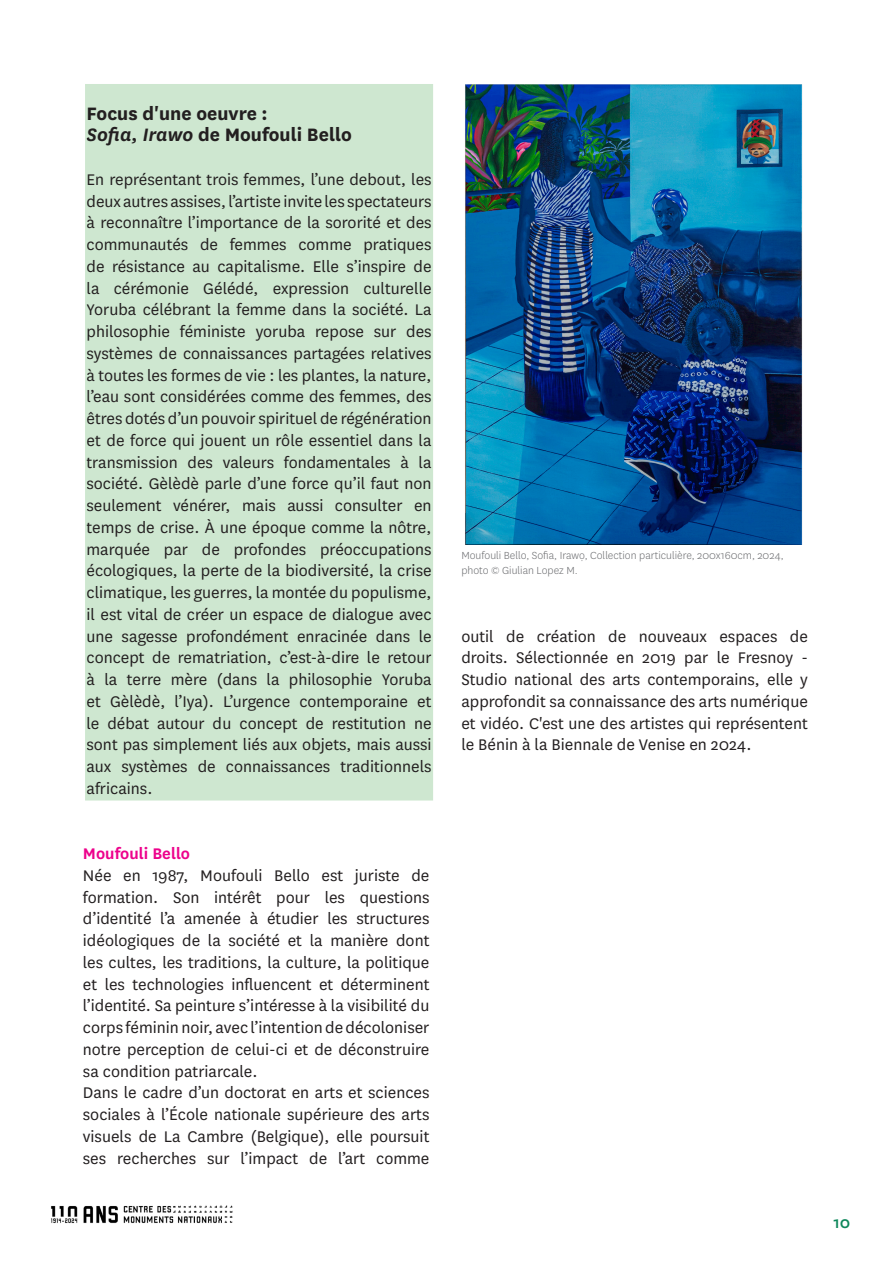
<style>
.page{position:relative;width:893px;height:1263px;background:#fff}
.page>*{position:absolute;margin:0;border:0;box-sizing:border-box;transform-origin:0 0}
.TEXTE_COURANT{font:700 21px "National";color:#231f20}
.TEXTE_COURANT-2{font:18px/21.8px "National";color:#231f20;text-align:justify}
.TEXTE_COURANT-3{font:600 18px "National";color:#ed028c}
.t1{font:500 18px "National";color:#0e875b}
.LÉGENDES{font:300 12px/15px "National";color:#6c6d70}
.s1{font-weight:600;font-style:italic}
</style>
<div class="page">
<img style="left:51px;top:1205px;width:182px;height:18px">
<div style="left:86px;top:85px;width:346px;height:715px;background:#cee7d0"></div>
<div style="left:85px;top:84px;width:348px;height:716px;border:2px solid #cee7d0"></div>
<img style="left:465px;top:84px;width:337px;height:461px">
<p class="TEXTE_COURANT" style="left:87px;top:98px;width:183px">Focus d'une oeuvre :</p>
<p class="TEXTE_COURANT" style="left:87px;top:120px;width:267px"><span class="s1">Sofia, Irawo</span> de Moufouli Bello</p>
<p class="TEXTE_COURANT-2" style="left:87px;top:168px;width:347px">En représentant trois femmes, l’une debout, les deux autres assises, l’artiste invite les spectateurs à reconnaître l’importance de la sororité et des communautés de femmes comme pratiques de résistance au capitalisme. Elle s’inspire de la cérémonie Gélédé, expression culturelle Yoruba célébrant la femme dans la société. La philosophie féministe yoruba repose sur des systèmes de connaissances partagées relatives à toutes les formes de vie : les plantes, la nature, l’eau sont considérées comme des femmes, des êtres dotés d’un pouvoir spirituel de régénération et de force qui jouent un rôle essentiel dans la transmission des valeurs fondamentales à la société. Gèlèdè parle d’une force qu’il faut non seulement vénérer, mais aussi consulter en temps de crise. À une époque comme la nôtre, marquée par de profondes préoccupations écologiques, la perte de la biodiversité, la crise climatique, les guerres, la montée du populisme, il est vital de créer un espace de dialogue avec une sagesse profondément enracinée dans le concept de rematriation, c’est-à-dire le retour à la terre mère (dans la philosophie Yoruba et Gèlèdè, l’Iya). L’urgence contemporaine et le débat autour du concept de restitution ne sont pas simplement liés aux objets, mais aussi aux systèmes de connaissances traditionnels africains.</p>
<p class="TEXTE_COURANT-3" style="left:83px;top:841px;width:109px">Moufouli Bello</p>
<p class="TEXTE_COURANT-2" style="left:83px;top:864px;width:348px">Née en 1987, Moufouli Bello est juriste de formation. Son intérêt pour les questions d’identité l’a amenée à étudier les structures idéologiques de la société et la manière dont les cultes, les traditions, la culture, la politique et les technologies influencent et déterminent l’identité. Sa peinture s’intéresse à la visibilité du corps féminin noir, avec l’intention de décoloniser notre perception de celui-ci et de déconstruire sa condition patriarcale.</p>
<p class="TEXTE_COURANT-2" style="left:83px;top:1081px;width:348px">Dans le cadre d’un doctorat en arts et sciences sociales à l’École nationale supérieure des arts visuels de La Cambre (Belgique), elle poursuit ses recherches sur l’impact de l’art comme</p>
<p class="LÉGENDES" style="left:461px;top:548px;width:324px">Moufouli Bello, Sofia, Irawọ, Collection particulière, 200x160cm, 2024, photo © Giulian Lopez M.</p>
<p class="TEXTE_COURANT-2" style="left:461px;top:624px;width:348px">outil de création de nouveaux espaces de droits. Sélectionnée en 2019 par le Fresnoy - Studio national des arts contemporains, elle y approfondit sa connaissance des arts numérique et vidéo. C'est une des artistes qui représentent le Bénin à la Biennale de Venise en 2024.</p>
<p class="t1" style="left:833px;top:1211px;width:18px">10</p>
</div>
